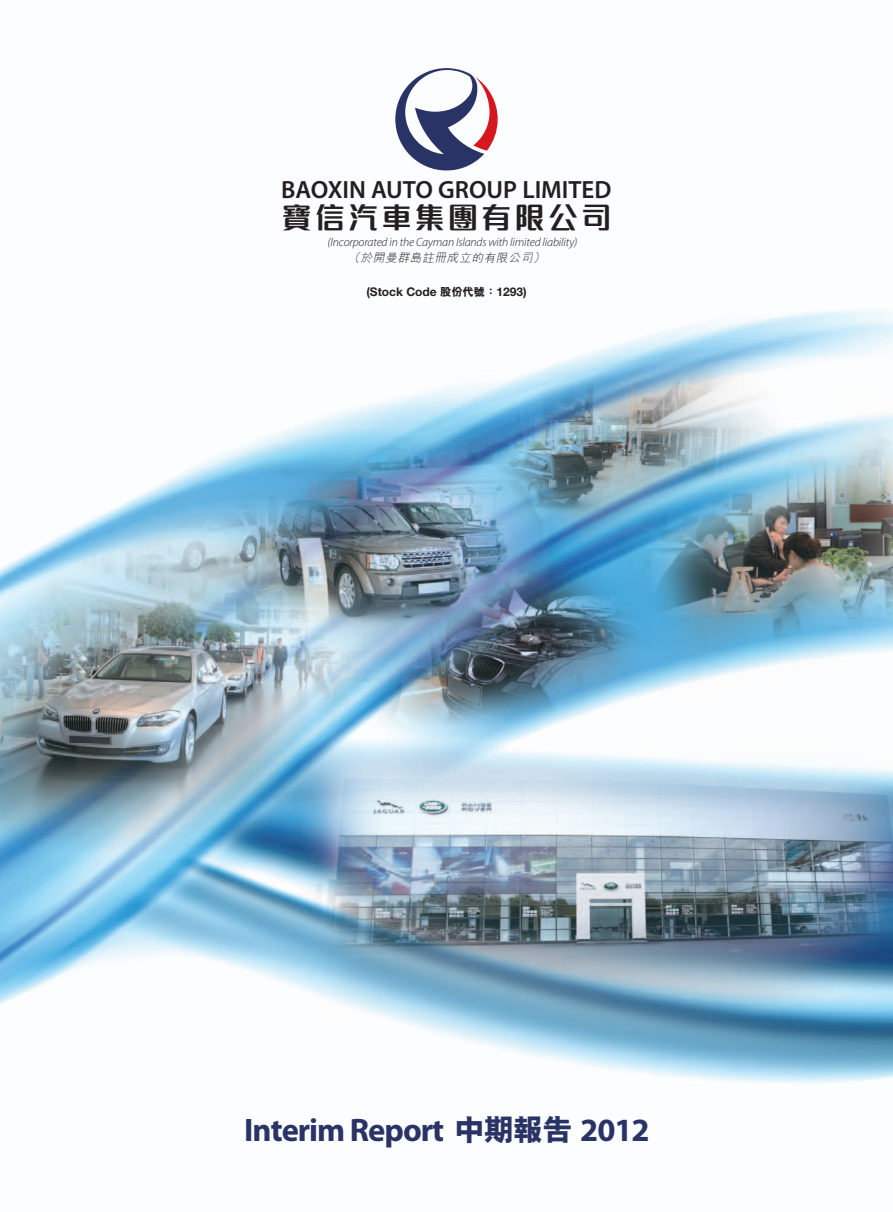
<style>
.page{position:relative;width:893px;height:1212px;background:#fff}
.page>*{position:absolute;margin:0;border:0;box-sizing:border-box;transform-origin:0 0}
.t1{font:700 32.55px "Myriad Pro";letter-spacing:-.03em;color:#293366}
.t2{font:700 29.7px "M Finance HK";letter-spacing:.12em;color:#231f20}
.t3{font:600 24.9px "Myriad Pro";color:#231f20}
.t4{font:italic 300 12px "Myriad Pro";letter-spacing:-.015em;color:#231f20}
.t5{font:700 12px "Helvetica Neue LT Std";color:#231f20}
.t6{font:italic 300 11.7px "M Hei HK";color:#231f20}
.s1{font-family:"M Hei HK";font-weight:800;font-size:11.25px}
.s2{font-family:"M Hei HK";font-weight:800;font-size:30.3px}
</style>
<div class="page">
<img style="left:1px;top:170px;width:892px;height:913px">
<svg style="left:395px;top:68px;width:103px;height:102px"></svg>
<hr style="left:0;top:0;width:1px;height:1212px;background:#0166b3">
<h3 class="t3" style="left:281px;top:174px;width:332px">BAOXIN AUTO GROUP LIMITED</h3>
<h2 class="t2" style="left:282px;top:203px;width:331px">寶信汽車集團有限公司</h2>
<p class="t4" style="left:328px;top:235px;width:251px">(Incorporated in the Cayman Islands with limited liability)</p>
<p class="t6" style="left:348px;top:251px;width:201px">（於開曼群島註冊成立的有限公司）</p>
<p class="t5" style="left:366px;top:284px;width:162px">(Stock Code <span class="s1">股份代號：</span>1293)</p>
<h1 class="t1" style="left:244px;top:1109px;width:407px">Interim Report <span class="s2">中期報告</span> 2012</h1>
</div>
